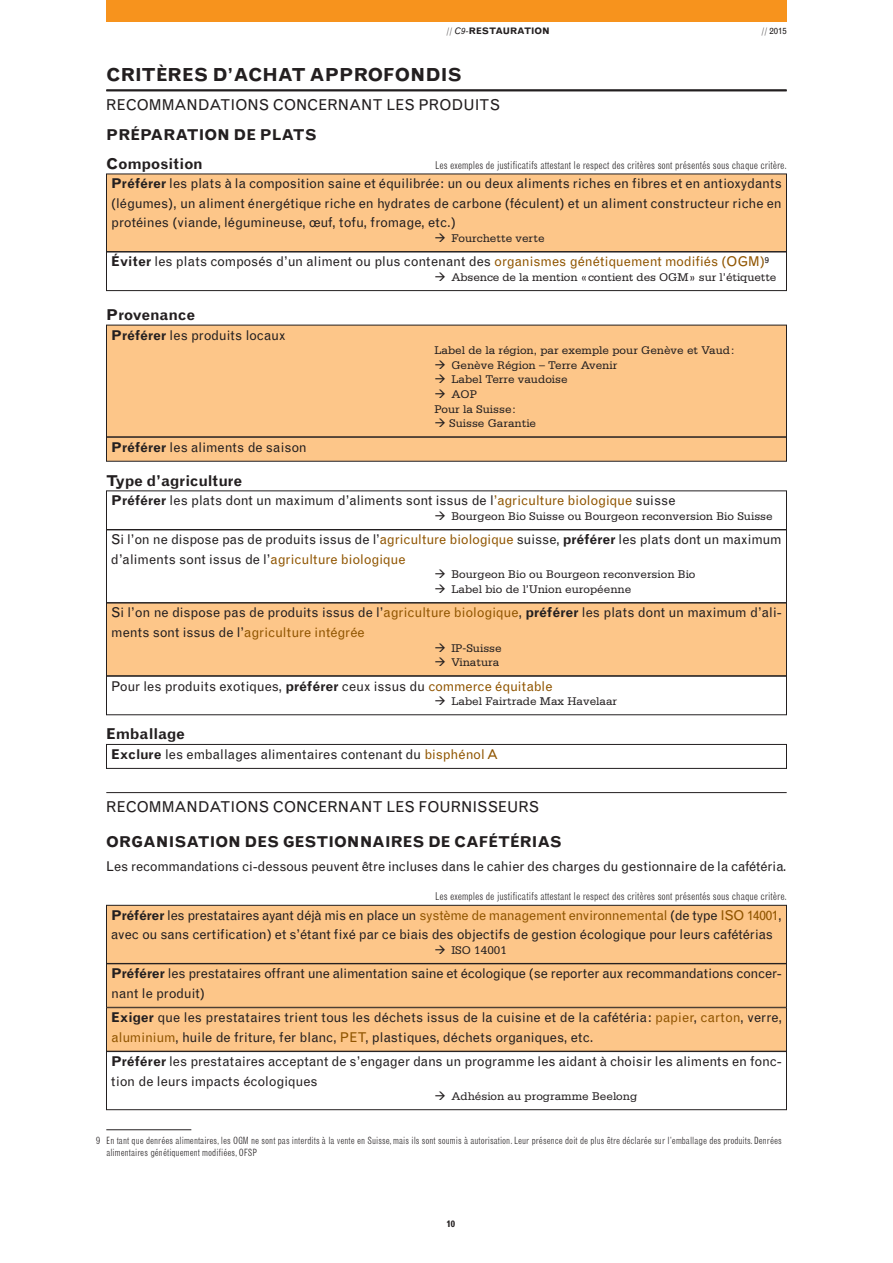
<style>
.page{position:relative;width:893px;height:1263px;background:#fff}
.page>*{position:absolute;margin:0;border:0;box-sizing:border-box;transform-origin:0 0}
.t1{font:700 18px "Grotesque";color:#231f20}
.t2{font:700 15px/29.2px "Grotesque";color:#231f20}
.t3{font:15px "Grotesque";color:#231f20}
.t4{font:13.5px/19.5px "Grotesque";letter-spacing:-.01em;color:#231f20}
.t5{font:11.7px/14.7px "Serifa";color:#231f20}
.t6{font:300 condensed 10.5px "Grotesque";color:#231f20}
.t7{font:300 condensed 9.75px/12px "Grotesque";color:#231f20}
.t8{font:700 9px "Grotesque";color:#231f20}
.t9{font:9px "Grotesque";color:#231f20}
.s1{font-weight:300}
.s2{font-weight:400;font-style:italic}
.s3{font-weight:700}
.s4{color:#905500}
</style>
<div class="page">
<hr style="left:106px;top:89px;width:681px;height:2px;background:#231f20">
<hr style="left:106px;top:792px;width:681px;height:1px;background:#231f20">
<div style="left:106px;top:174px;width:680px;height:78px;background:#fdc689"></div>
<div style="left:106px;top:174px;width:681px;height:78px;border:1px solid #231f20"></div>
<div style="left:106px;top:252px;width:681px;height:39px;border:1px solid #231f20"></div>
<div style="left:106px;top:325px;width:680px;height:112px;background:#fdc689"></div>
<div style="left:106px;top:437px;width:680px;height:24px;background:#fdc689"></div>
<div style="left:106px;top:437px;width:681px;height:24px;border:1px solid #231f20"></div>
<div style="left:106px;top:491px;width:681px;height:39px;border:1px solid #231f20"></div>
<div style="left:106px;top:530px;width:681px;height:73px;border:1px solid #231f20"></div>
<div style="left:106px;top:603px;width:680px;height:73px;background:#fdc689"></div>
<div style="left:106px;top:603px;width:681px;height:73px;border:1px solid #231f20"></div>
<div style="left:106px;top:676px;width:681px;height:39px;border:1px solid #231f20"></div>
<div style="left:106px;top:744px;width:681px;height:25px;border:1px solid #231f20"></div>
<div style="left:106px;top:905px;width:680px;height:58px;background:#fdc689"></div>
<div style="left:106px;top:905px;width:681px;height:58px;border:1px solid #231f20"></div>
<div style="left:106px;top:964px;width:680px;height:43px;background:#fdc689"></div>
<div style="left:106px;top:963px;width:681px;height:44px;border:1px solid #231f20"></div>
<div style="left:106px;top:1008px;width:680px;height:43px;background:#fdc689"></div>
<div style="left:106px;top:1007px;width:681px;height:44px;border:1px solid #231f20"></div>
<div style="left:106px;top:1051px;width:681px;height:59px;border:1px solid #231f20"></div>
<div style="left:106px;top:0;width:681px;height:21px;background:#f7931d"></div>
<hr style="left:106px;top:1129px;width:85px;height:1px;background:#231f20">
<p class="t8" style="left:446px;top:28px;width:105px"><span class="s1">//</span> <span class="s2">C9-</span>RESTAURATION</p>
<p class="t9" style="left:761px;top:28px;width:27px"><span class="s1">//</span> 2015</p>
<h1 class="t1" style="left:106px;top:68px;width:357px">CRITÈRES D’ACHAT APPROFONDIS</h1>
<p class="t3" style="left:106px;top:100px;width:395px">RECOMMANDATIONS CONCERNANT LES PRODUITS</p>
<p class="t2" style="left:106px;top:121px;width:212px">PRÉPARATION DE PLATS<br>Composition</p>
<p class="t6" style="left:435px;top:161px;width:353px">Les exemples de justificatifs attestant le respect des critères sont présentés sous chaque critère.</p>
<p class="t4" style="left:111px;top:175px;width:672px;text-align:justify"><span class="s3">Préférer</span> les plats à la composition saine et équilibrée: un ou deux aliments riches en fibres et en antioxydants (légumes), un aliment énergétique riche en hydrates de carbone (féculent) et un aliment constructeur riche en protéines (viande, légumineuse, œuf, tofu, fromage, etc.)</p>
<p class="t5" style="left:451px;top:232px;width:95px">Fourchette verte</p>
<p class="t4" style="left:111px;top:253px;width:659px"><span class="s3">Éviter</span> les plats composés d’un aliment ou plus contenant des <span class="s4">organismes génétiquement modifiés (OGM)</span><sup>9</sup></p>
<p class="t5" style="left:451px;top:271px;width:327px">Absence de la mention «contient des OGM» sur l’étiquette</p>
<p class="t2" style="left:106px;top:301px;width:91px">Provenance</p>
<p class="t4" style="left:111px;top:326px;width:176px"><span class="s3">Préférer</span> les produits locaux</p>
<p class="t4" style="left:111px;top:438px;width:197px"><span class="s3">Préférer</span> les aliments de saison</p>
<p class="t2" style="left:106px;top:467px;width:138px">Type d’agriculture</p>
<p class="t5" style="left:434px;top:344px;width:301px">Label de la région, par exemple pour Genève et Vaud:</p>
<p class="t5" style="left:451px;top:359px;width:167px">Genève Région – Terre Avenir</p>
<p class="t5" style="left:451px;top:373px;width:118px">Label Terre vaudoise</p>
<p class="t5" style="left:451px;top:388px;width:27px">AOP</p>
<p class="t5" style="left:434px;top:402px;width:83px">Pour la Suisse:</p>
<p class="t5" style="left:449px;top:417px;width:89px">Suisse Garantie</p>
<p class="t4" style="left:111px;top:492px;width:566px"><span class="s3">Préférer</span> les plats dont un maximum d’aliments sont issus de l<span class="s4">’agriculture biologique</span> suisse</p>
<p class="t5" style="left:451px;top:510px;width:323px">Bourgeon Bio Suisse ou Bourgeon reconversion Bio Suisse</p>
<p class="t4" style="left:111px;top:531px;width:672px">Si l’on ne dispose pas de produits issus de l’<span class="s4">agriculture biologique</span> suisse, <span class="s3">préférer</span> les plats dont un maximum d’aliments sont issus de l’<span class="s4">agriculture biologique</span></p>
<p class="t5" style="left:451px;top:568px;width:246px">Bourgeon Bio ou Bourgeon reconversion Bio<br>Label bio de l’Union européenne</p>
<p class="t4" style="left:111px;top:604px;width:672px">Si l’on ne dispose pas de produits issus de l’<span class="s4">agriculture biologique</span>, <span class="s3">préférer</span> les plats dont un maximum d’ali&shy;ments sont issus de l’<span class="s4">agriculture intégrée</span></p>
<p class="t5" style="left:451px;top:641px;width:52px">IP-Suisse<br>Vinatura</p>
<p class="t4" style="left:111px;top:677px;width:443px">Pour les produits exotiques, <span class="s3">préférer</span> ceux issus du <span class="s4">commerce équitable</span></p>
<p class="t5" style="left:451px;top:695px;width:167px">Label Fairtrade Max Havelaar</p>
<p class="t2" style="left:106px;top:721px;width:80px">Emballage</p>
<p class="t4" style="left:111px;top:745px;width:389px"><span class="s3">Exclure</span> les emballages alimentaires contenant du <span class="s4">bisphénol A</span></p>
<p class="t3" style="left:106px;top:802px;width:434px">RECOMMANDATIONS CONCERNANT LES FOURNISSEURS</p>
<p class="t2" style="left:106px;top:828px;width:457px">ORGANISATION DES GESTIONNAIRES DE CAFÉTÉRIAS</p>
<p class="t4" style="left:106px;top:858px;width:682px">Les recommandations ci-dessous peuvent être incluses dans le cahier des charges du gestionnaire de la cafétéria.</p>
<p class="t6" style="left:435px;top:892px;width:353px">Les exemples de justificatifs attestant le respect des critères sont présentés sous chaque critère.</p>
<p class="t4" style="left:111px;top:906px;width:672px"><span class="s3">Préférer</span> les prestataires ayant déjà mis en place un <span class="s4">système de management environnemental</span> (de type <span class="s4">ISO 14001</span>, avec ou sans certification) et s’étant fixé par ce biais des objectifs de gestion écologique pour leurs cafétérias</p>
<p class="t5" style="left:451px;top:944px;width:57px">ISO 14001</p>
<p class="t4" style="left:111px;top:965px;width:672px"><span class="s3">Préférer</span> les prestataires offrant une alimentation saine et écologique (se reporter aux recommandations concer&shy;nant le produit)</p>
<p class="t4" style="left:111px;top:1009px;width:672px"><span class="s3">Exiger</span> que les prestataires trient tous les déchets issus de la cuisine et de la cafétéria: <span class="s4">papier</span>, <span class="s4">carton</span>, verre, <span class="s4">aluminium</span>, huile de friture, fer blanc, <span class="s4">PET</span>, plastiques, déchets organiques, etc.</p>
<p class="t4" style="left:111px;top:1053px;width:672px"><span class="s3">Préférer</span> les prestataires acceptant de s’engager dans un programme les aidant à choisir les aliments en fonc&shy;tion de leurs impacts écologiques</p>
<p class="t5" style="left:451px;top:1090px;width:187px">Adhésion au programme Beelong</p>
<p class="t7" style="left:106px;top:1135px;width:677px;text-indent:-11px">9 En tant que denrées alimentaires, les OGM ne sont pas interdits à la vente en Suisse, mais ils sont soumis à autorisation. Leur présence doit de plus être déclarée sur l’emballage des produits. Denrées alimentaires génétiquement modifiées, OFSP</p>
<p class="t8" style="left:446px;top:1220px;width:10px">10</p>
</div>
